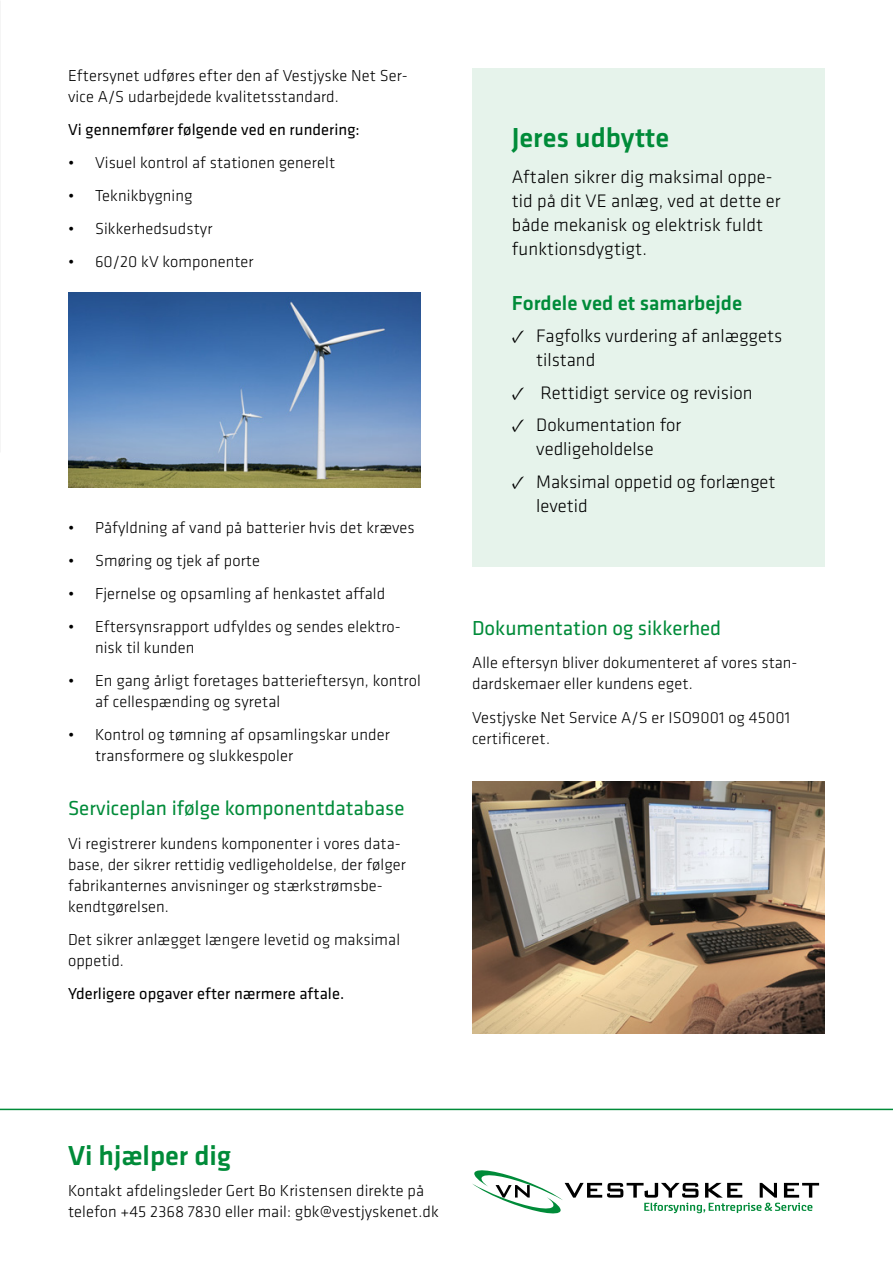
<style>
.page{position:relative;width:893px;height:1263px;background:#fff}
.page>*{position:absolute;margin:0;border:0;box-sizing:border-box;transform-origin:0 0}
.t1{font:500 28.5px "Klavika";color:#008b39}
.t2{font:21px "Klavika";color:#008b39}
.t3{font:500 21px "Klavika";color:#008b39}
.t4{font:300 18.75px/24px "Klavika";color:#000}
.t5{font:300 16.5px/21.1px "Klavika";letter-spacing:.005em;color:#000}
.t6{font:16.5px "Klavika";letter-spacing:.005em;color:#000}
.s1{font-family:"Minion Pro";font-weight:400}
</style>
<div class="page">
<div style="left:472px;top:68px;width:353px;height:499px;background:#e6f3eb"></div>
<hr style="left:0;top:1109px;width:893px;height:1px;background:#008b39">
<img style="left:68px;top:292px;width:353px;height:195px">
<svg style="left:472px;top:1170px;width:347px;height:43px"></svg>
<img style="left:472px;top:781px;width:353px;height:253px">
<p class="t5" style="left:68px;top:65px;width:341px">Eftersynet udføres efter den af Vestjyske Net Ser&shy;vice A/S udarbejdede kvalitetsstandard.</p>
<p class="t6" style="left:68px;top:119px;width:293px">Vi gennemfører følgende ved en rundering:</p>
<p class="t5" style="left:68px;top:152px;width:269px">• Visuel kontrol af stationen generelt</p>
<p class="t5" style="left:68px;top:185px;width:126px">• Teknikbygning</p>
<p class="t5" style="left:68px;top:218px;width:146px">• Sikkerhedsudstyr</p>
<p class="t5" style="left:68px;top:251px;width:187px">• 60/20 kV komponenter</p>
<p class="t5" style="left:68px;top:516px;width:348px">• Påfyldning af vand på batterier hvis det kræves</p>
<p class="t5" style="left:68px;top:549px;width:193px">• Smøring og tjek af porte</p>
<p class="t5" style="left:68px;top:582px;width:319px">• Fjernelse og opsamling af henkastet affald</p>
<p class="t5" style="left:95px;top:615px;width:307px;text-indent:-27px">• Eftersynsrapport udfyldes og sendes elektro&shy;nisk til kunden</p>
<p class="t5" style="left:95px;top:670px;width:327px;text-indent:-27px">• En gang årligt foretages batterieftersyn, kontrol af cellespænding og syretal</p>
<p class="t5" style="left:95px;top:724px;width:296px;text-indent:-27px">• Kontrol og tømning af opsamlingskar under transformere og slukkespoler</p>
<p class="t2" style="left:68px;top:795px;width:338px">Serviceplan ifølge komponentdatabase</p>
<p class="t5" style="left:68px;top:832px;width:339px">Vi registrerer kundens komponenter i vores data&shy;base, der sikrer rettidig vedligeholdelse, der følger fabrikanternes anvisninger og stærkstrømsbe&shy;kendtgørelsen.</p>
<p class="t5" style="left:68px;top:929px;width:334px">Det sikrer anlægget længere levetid og maksimal oppetid.</p>
<p class="t6" style="left:68px;top:983px;width:278px">Yderligere opgaver efter nærmere aftale.</p>
<h1 class="t1" style="left:512px;top:119px;width:159px">Jeres udbytte</h1>
<p class="t4" style="left:512px;top:165px;width:270px">Aftalen sikrer dig maksimal oppe&shy;tid på dit VE anlæg, ved at dette er både mekanisk og elektrisk fuldt funktionsdygtigt.</p>
<p class="t3" style="left:512px;top:288px;width:232px">Fordele ved et samarbejde</p>
<p class="t4" style="left:536px;top:324px;width:247px;text-indent:-24px"><span class="s1">✓</span> Fagfolks vurdering af anlæggets tilstand</p>
<p class="t4" style="left:512px;top:380px;width:242px"><span class="s1">✓</span> Rettidigt service og revision</p>
<p class="t4" style="left:512px;top:413px;width:171px;text-align:center"><span class="s1">✓</span> Dokumentation for vedligeholdelse</p>
<p class="t4" style="left:536px;top:469px;width:241px;text-indent:-24px"><span class="s1">✓</span> Maksimal oppetid og forlænget levetid</p>
<p class="t2" style="left:472px;top:615px;width:251px">Dokumentation og sikkerhed</p>
<p class="t5" style="left:472px;top:652px;width:327px">Alle eftersyn bliver dokumenteret af vores stan&shy;dardskemaer eller kundens eget.</p>
<p class="t5" style="left:472px;top:706px;width:320px">Vestjyske Net Service A/S er ISO9001 og 45001 certificeret.</p>
<h1 class="t1" style="left:68px;top:1136px;width:164px">Vi hjælper dig</h1>
<p class="t5" style="left:68px;top:1179px;width:372px;line-height:21.8px">Kontakt afdelingsleder Gert Bo Kristensen direkte på telefon +45 2368 7830 eller mail: gbk@vestjyskenet.dk</p>
</div>
